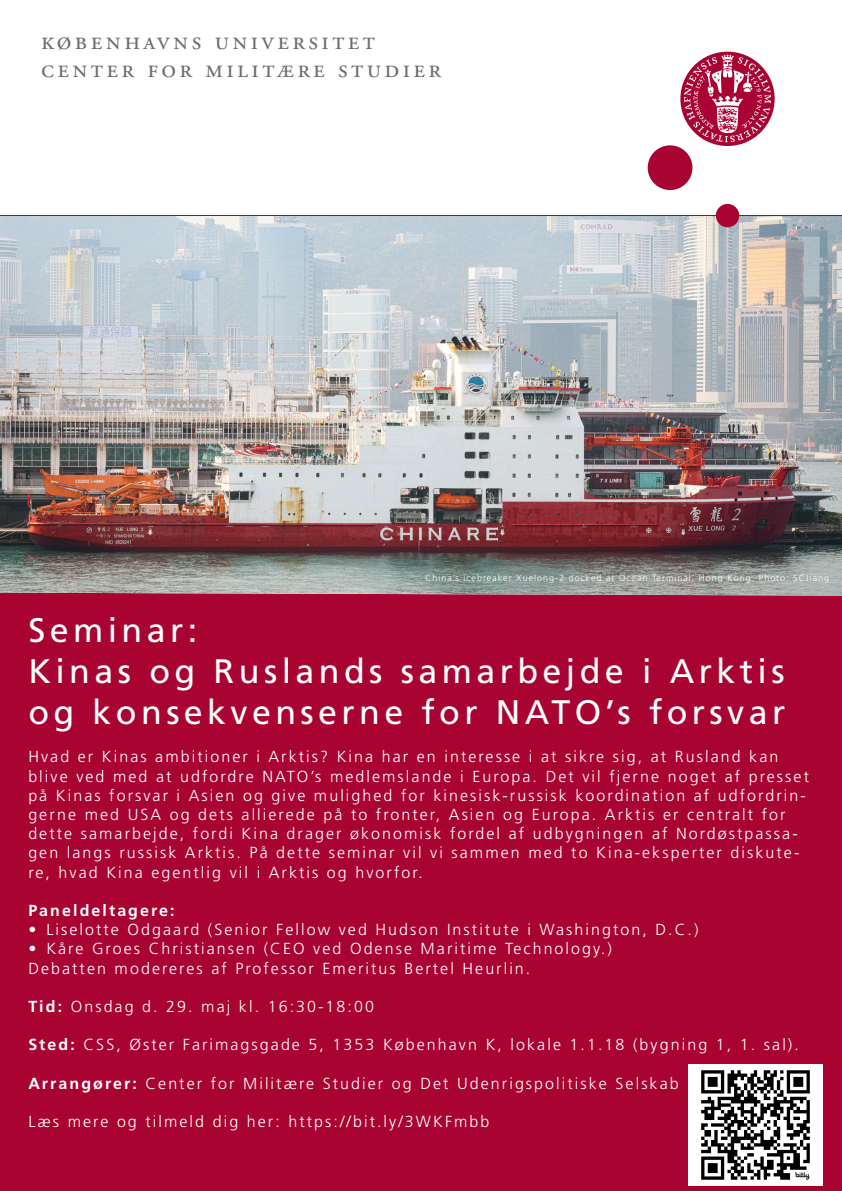
<style>
.page{position:relative;width:842px;height:1191px;background:#fff}
.page>*{position:absolute;margin:0;border:0;box-sizing:border-box;transform-origin:0 0}
.Bread_black{font:34px/40.8px "Frutiger LT Std";letter-spacing:.13em;color:#fff}
.t1{font:26px "Adobe Garamond Pro";letter-spacing:.13em;color:#6c6d70}
.Poster_text_2_black{font:300 16px/19.2px "Frutiger LT Std";letter-spacing:.13em;color:#fff}
.Poster_text_2_black-2{font:700 16px "Frutiger LT Std";letter-spacing:.13em;color:#fff}
.Poster_text_2_black-3{font:300 9px "Frutiger LT Std";letter-spacing:.11em;color:#fff}
.s1{font-weight:700}
</style>
<div class="page">
<div style="left:0;top:595px;width:842px;height:596px;background:#a90332"></div>
<img style="left:0;top:216px;width:842px;height:379px">
<img style="left:688px;top:1064px;width:135px;height:121px">
<hr style="left:0;top:215px;width:842px;height:1px;background:#a90332">
<svg style="left:680px;top:52px;width:95px;height:94px"></svg>
<div style="left:648px;top:145px;width:44px;height:45px;background:#a90332;border-radius:50%"></div>
<div style="left:716px;top:204px;width:23px;height:23px;background:#a90332;border-radius:50%"></div>
<svg style="left:684px;top:55px;width:87px;height:87px"></svg>
<p class="t1" style="left:41px;top:25px;width:335px">københavns universitet</p>
<p class="t1" style="left:41px;top:53px;width:402px">center for militære studier</p>
<p class="Poster_text_2_black-3" style="left:426px;top:573px;width:405px">China’s icebreaker Xuelong-2 docked at Ocean Terminal, Hong Kong. Photo: SCJiang</p>
<p class="Bread_black" style="left:28px;top:610px;width:170px">Seminar:</p>
<p class="Bread_black" style="left:28px;top:651px;width:758px">Kinas og Ruslands samarbejde i Arktis og konsekvenserne for NATO’s forsvar</p>
<p class="Poster_text_2_black" style="left:28px;top:747px;width:782px">Hvad er Kinas ambitioner i Arktis? Kina har en interesse i at sikre sig, at Rusland kan blive ved med at udfordre NATO’s medlemslande i Europa. Det vil fjerne noget af presset på Kinas forsvar i Asien og give mulighed for kinesisk-russisk koordination af udfordrin&shy;gerne med USA og dets allierede på to fronter, Asien og Europa. Arktis er centralt for dette samarbejde, fordi Kina drager økonomisk fordel af udbygningen af Nordøstpassa&shy;gen langs russisk Arktis. På dette seminar vil vi sammen med to Kina-eksperter diskute&shy;re, hvad Kina egentlig vil i Arktis og hvorfor.</p>
<p class="Poster_text_2_black-2" style="left:28px;top:901px;width:148px">Paneldeltagere:</p>
<p class="Poster_text_2_black" style="left:28px;top:920px;width:672px">• Liselotte Odgaard (Senior Fellow ved Hudson Institute i Washington, D.C.)</p>
<p class="Poster_text_2_black" style="left:28px;top:939px;width:585px">• Kåre Groes Christiansen (CEO ved Odense Maritime Technology.)</p>
<p class="Poster_text_2_black" style="left:28px;top:958px;width:503px">Debatten modereres af Professor Emeritus Bertel Heurlin.</p>
<p class="Poster_text_2_black" style="left:28px;top:997px;width:347px"><span class="s1">Tid:</span> Onsdag d. 29. maj kl. 16:30-18:00</p>
<p class="Poster_text_2_black" style="left:28px;top:1035px;width:772px"><span class="s1">Sted:</span> CSS, Øster Farimagsgade 5, 1353 København K, lokale 1.1.18 (bygning 1, 1. sal).</p>
<p class="Poster_text_2_black" style="left:28px;top:1074px;width:652px"><span class="s1">Arrangører:</span> Center for Militære Studier og Det Udenrigspolitiske Selskab</p>
<p class="Poster_text_2_black" style="left:28px;top:1112px;width:463px">Læs mere og tilmeld dig her: https://bit.ly/3WKFmbb</p>
</div>
